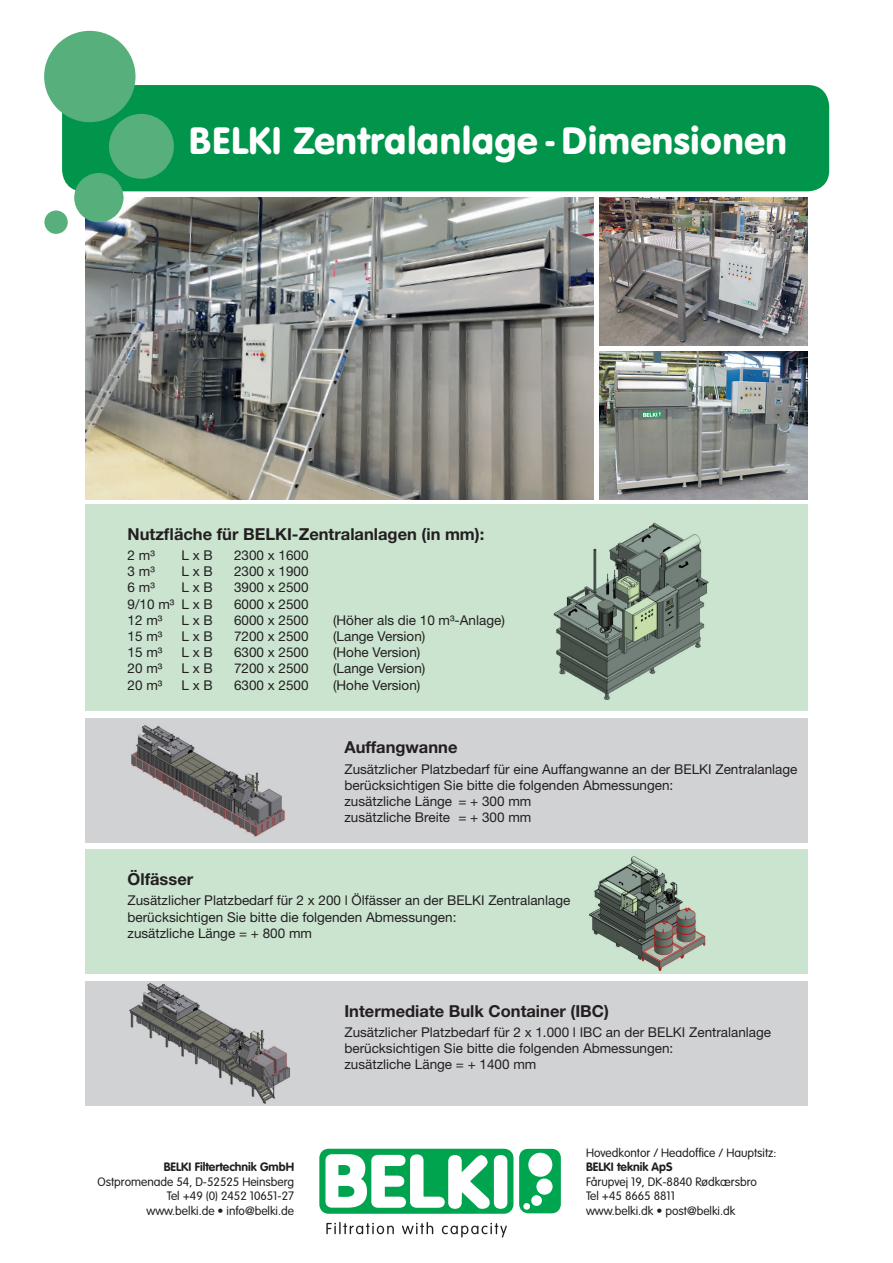
<style>
.page{position:relative;width:893px;height:1263px;background:#fff}
.page>*{position:absolute;margin:0;border:0;box-sizing:border-box;transform-origin:0 0}
.t1{font:37.5px "VAG Rounded BT";color:#fff}
.Afsnit_overskrift{font:700 16.5px "Helvetica Neue";color:#231f20}
.Brødtekst{font:13.5px "Helvetica Neue";color:#231f20}
.t2{font:300 12px/14.4px "VAG Rounded";color:#231f20}
.s1{font-weight:700}
</style>
<div class="page">
<div style="left:62px;top:85px;width:767px;height:106px;background:#00954a;border-radius:21px"></div>
<div style="left:85px;top:504px;width:723px;height:207px;background:#cae4d0"></div>
<div style="left:85px;top:849px;width:723px;height:125px;background:#cae4d0"></div>
<div style="left:85px;top:718px;width:723px;height:124px;background:#d1d2d4"></div>
<div style="left:85px;top:981px;width:723px;height:125px;background:#d1d2d4"></div>
<div style="left:319px;top:1149px;width:194px;height:65px;background:#00a44f;border-radius:10px"></div>
<div style="left:494px;top:1155px;width:13px;height:54px;background:#fff;border-radius:7px"></div>
<svg style="left:325px;top:1154px;width:165px;height:55px"></svg>
<div style="left:519px;top:1149px;width:42px;height:64px;background:#00a54f;border-radius:9px"></div>
<svg style="left:326px;top:1222px;width:68px;height:12px"></svg>
<svg style="left:402px;top:1222px;width:31px;height:12px"></svg>
<svg style="left:442px;top:1223px;width:65px;height:14px"></svg>
<svg style="left:523px;top:1153px;width:30px;height:57px"></svg>
<img style="left:85px;top:197px;width:508px;height:303px">
<img style="left:600px;top:197px;width:208px;height:148px">
<img style="left:600px;top:352px;width:208px;height:148px">
<svg style="left:44px;top:31px;width:130px;height:203px"></svg>
<img style="left:589px;top:856px;width:117px;height:115px">
<img style="left:129px;top:983px;width:161px;height:121px">
<img style="left:131px;top:725px;width:154px;height:112px">
<img style="left:553px;top:522px;width:156px;height:178px">
<p class="t1" style="left:189px;top:117px;width:600px">BELKI Zentralanlage - Dimensionen</p>
<p class="Afsnit_overskrift" style="left:128px;top:521px;width:358px">Nutzfläche für BELKI-Zentralanlagen (in mm):</p>
<p class="Brødtekst" style="left:128px;top:545px;width:29px">2 m³</p>
<p class="Brødtekst" style="left:182px;top:545px;width:33px">L x B</p>
<p class="Brødtekst" style="left:234px;top:545px;width:76px">2300 x 1600</p>
<p class="Brødtekst" style="left:128px;top:562px;width:29px">3 m³</p>
<p class="Brødtekst" style="left:182px;top:562px;width:33px">L x B</p>
<p class="Brødtekst" style="left:234px;top:562px;width:76px">2300 x 1900</p>
<p class="Brødtekst" style="left:128px;top:578px;width:29px">6 m³</p>
<p class="Brødtekst" style="left:182px;top:578px;width:33px">L x B</p>
<p class="Brødtekst" style="left:234px;top:578px;width:76px">3900 x 2500</p>
<p class="Brødtekst" style="left:128px;top:594px;width:87px">9/10 m³ L x B</p>
<p class="Brødtekst" style="left:234px;top:594px;width:76px">6000 x 2500</p>
<p class="Brødtekst" style="left:128px;top:610px;width:36px">12 m³</p>
<p class="Brødtekst" style="left:182px;top:610px;width:33px">L x B</p>
<p class="Brødtekst" style="left:234px;top:610px;width:76px">6000 x 2500</p>
<p class="Brødtekst" style="left:333px;top:610px;width:173px">(Höher als die 10 m³-Anlage)</p>
<p class="Brødtekst" style="left:128px;top:626px;width:36px">15 m³</p>
<p class="Brødtekst" style="left:182px;top:626px;width:33px">L x B</p>
<p class="Brødtekst" style="left:234px;top:626px;width:76px">7200 x 2500</p>
<p class="Brødtekst" style="left:333px;top:626px;width:94px">(Lange Version)</p>
<p class="Brødtekst" style="left:128px;top:643px;width:36px">15 m³</p>
<p class="Brødtekst" style="left:182px;top:643px;width:33px">L x B</p>
<p class="Brødtekst" style="left:234px;top:643px;width:76px">6300 x 2500</p>
<p class="Brødtekst" style="left:333px;top:643px;width:89px">(Hohe Version)</p>
<p class="Brødtekst" style="left:128px;top:659px;width:36px">20 m³</p>
<p class="Brødtekst" style="left:182px;top:659px;width:33px">L x B</p>
<p class="Brødtekst" style="left:234px;top:659px;width:76px">7200 x 2500</p>
<p class="Brødtekst" style="left:333px;top:659px;width:94px">(Lange Version)</p>
<p class="Brødtekst" style="left:128px;top:675px;width:36px">20 m³</p>
<p class="Brødtekst" style="left:182px;top:675px;width:33px">L x B</p>
<p class="Brødtekst" style="left:234px;top:675px;width:76px">6300 x 2500</p>
<p class="Brødtekst" style="left:333px;top:675px;width:89px">(Hohe Version)</p>
<p class="Afsnit_overskrift" style="left:344px;top:735px;width:115px">Auffangwanne</p>
<p class="Afsnit_overskrift" style="left:128px;top:866px;width:67px">Ölfässer</p>
<p class="Brødtekst" style="left:344px;top:759px;width:454px">Zusätzlicher Platzbedarf für eine Auffangwanne an der BELKI Zentralanlage</p>
<p class="Brødtekst" style="left:344px;top:775px;width:330px">berücksichtigen Sie bitte die folgenden Abmessungen:</p>
<p class="Brødtekst" style="left:344px;top:792px;width:189px">zusätzliche Länge = + 300 mm</p>
<p class="Brødtekst" style="left:344px;top:808px;width:189px">zusätzliche Breite = + 300 mm</p>
<p class="Brødtekst" style="left:128px;top:891px;width:444px">Zusätzlicher Platzbedarf für 2 x 200 l Ölfässer an der BELKI Zentralanlage</p>
<p class="Brødtekst" style="left:128px;top:907px;width:330px">berücksichtigen Sie bitte die folgenden Abmessungen:</p>
<p class="Brødtekst" style="left:128px;top:923px;width:186px">zusätzliche Länge = + 800 mm</p>
<p class="Afsnit_overskrift" style="left:344px;top:998px;width:266px">Intermediate Bulk Container (IBC)</p>
<p class="t2" style="left:98px;top:1160px;width:198px;text-align:right"><span class="s1">BELKI Filtertechnik GmbH<br></span>Ostpromenade 54, D-52525 Heinsberg<br>Tel +49 (0) 2452 10651-27 www.belki.de • info@belki.de</p>
<p class="Brødtekst" style="left:344px;top:1022px;width:428px">Zusätzlicher Platzbedarf für 2 x 1.000 l IBC an der BELKI Zentralanlage</p>
<p class="Brødtekst" style="left:344px;top:1038px;width:330px">berücksichtigen Sie bitte die folgenden Abmessungen:</p>
<p class="Brødtekst" style="left:344px;top:1055px;width:193px">zusätzliche Länge = + 1400 mm</p>
<p class="t2" style="left:586px;top:1146px;width:192px">Hovedkontor / Headoffice / Hauptsitz:<br><span class="s1">BELKI teknik ApS<br></span>Fårupvej 19, DK-8840 Rødkærsbro<br>Tel +45 8665 8811<br>www.belki.dk • post@belki.dk</p>
</div>
